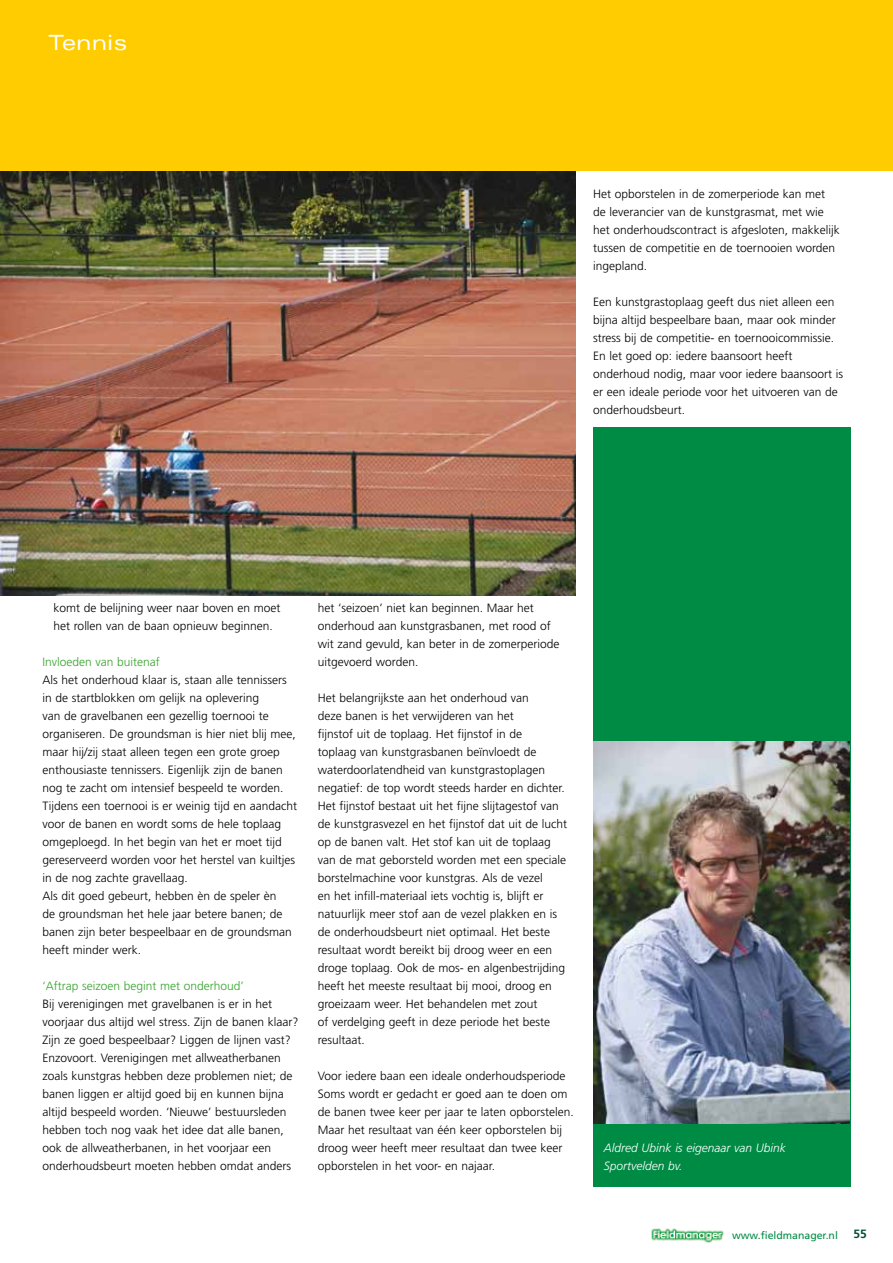
<style>
.page{position:relative;width:893px;height:1263px;background:#fff}
.page>*{position:absolute;margin:0;border:0;box-sizing:border-box;transform-origin:0 0}
.t1{font:expanded 21px "Univers";color:#fff}
.t2{font:300 12px/18px "Frutiger";color:#000}
.t3{font:300 12px "Frutiger";color:#35a32c}
.t4{font:italic 300 12px/18px "Frutiger";color:#fff}
.t5{font:700 12px "Frutiger";color:#00523c}
.t6{font:10.5px "Frutiger";color:#008b45}
</style>
<div class="page">
<img style="left:651px;top:1228px;width:73px;height:15px">
<img style="left:0;top:170px;width:575px;height:425px">
<div style="left:0;top:0;width:893px;height:170px;background:#fecc00"></div>
<div style="left:593px;top:427px;width:257px;height:759px;background:#008b45"></div>
<img style="left:593px;top:741px;width:256px;height:383px">
<h1 class="t1" style="left:49px;top:30px;width:80px">Tennis</h1>
<p class="t2" style="left:593px;top:185px;width:248px">Het opborstelen in de zomerperiode kan met de leverancier van de kunstgrasmat, met wie het onderhoudscontract is afgesloten, makkelijk tussen de competitie en de toernooien worden ingepland.</p>
<p class="t2" style="left:593px;top:293px;width:251px">Een kunstgrastoplaag geeft dus niet alleen een bijna altijd bespeelbare baan, maar ook minder stress bij de competitie- en toernooicommissie.<br>En let goed op: iedere baansoort heeft onderhoud nodig, maar voor iedere baansoort is er een ideale periode voor het uitvoeren van de onderhoudsbeurt.</p>
<p class="t2" style="left:54px;top:599px;width:229px">komt de belijning weer naar boven en moet het rollen van de baan opnieuw beginnen.</p>
<p class="t3" style="left:43px;top:655px;width:119px">Invloeden van buitenaf</p>
<p class="t2" style="left:43px;top:671px;width:256px">Als het onderhoud klaar is, staan alle tennissers in de startblokken om gelijk na oplevering<br>van de gravelbanen een gezellig toernooi te organiseren. De groundsman is hier niet blij mee, maar hij/zij staat alleen tegen een grote groep enthousiaste tennissers. Eigenlijk zijn de banen nog te zacht om intensief bespeeld te worden.<br>Tijdens een toernooi is er weinig tijd en aandacht voor de banen en wordt soms de hele toplaag omgeploegd. In het begin van het er moet tijd gereserveerd worden voor het herstel van kuiltjes in de nog zachte gravellaag.<br>Als dit goed gebeurt, hebben èn de speler èn<br>de groundsman het hele jaar betere banen; de banen zijn beter bespeelbaar en de groundsman heeft minder werk.</p>
<p class="t3" style="left:43px;top:979px;width:203px">‘Aftrap seizoen begint met onderhoud’</p>
<p class="t2" style="left:43px;top:995px;width:257px">Bij verenigingen met gravelbanen is er in het voorjaar dus altijd wel stress. Zijn de banen klaar?<br>Zijn ze goed bespeelbaar? Liggen de lijnen vast?<br>Enzovoort. Verenigingen met allweatherbanen zoals kunstgras hebben deze problemen niet; de banen liggen er altijd goed bij en kunnen bijna altijd bespeeld worden. ‘Nieuwe’ bestuursleden hebben toch nog vaak het idee dat alle banen, ook de allweatherbanen, in het voorjaar een onderhoudsbeurt moeten hebben omdat anders</p>
<p class="t2" style="left:318px;top:599px;width:243px">het ‘seizoen’ niet kan beginnen. Maar het onderhoud aan kunstgrasbanen, met rood of wit zand gevuld, kan beter in de zomerperiode uitgevoerd worden.</p>
<p class="t2" style="left:318px;top:689px;width:251px">Het belangrijkste aan het onderhoud van<br>deze banen is het verwijderen van het<br>fijnstof uit de toplaag. Het fijnstof in de<br>toplaag van kunstgrasbanen beïnvloedt de waterdoorlatendheid van kunstgrastoplagen negatief: de top wordt steeds harder en dichter.<br>Het fijnstof bestaat uit het fijne slijtagestof van de kunstgrasvezel en het fijnstof dat uit de lucht op de banen valt. Het stof kan uit de toplaag van de mat geborsteld worden met een speciale borstelmachine voor kunstgras. Als de vezel<br>en het infill-materiaal iets vochtig is, blijft er natuurlijk meer stof aan de vezel plakken en is de onderhoudsbeurt niet optimaal. Het beste resultaat wordt bereikt bij droog weer en een droge toplaag. Ook de mos- en algenbestrijding heeft het meeste resultaat bij mooi, droog en groeizaam weer. Het behandelen met zout<br>of verdelging geeft in deze periode het beste resultaat.</p>
<p class="t2" style="left:318px;top:1067px;width:258px">Voor iedere baan een ideale onderhoudsperiode Soms wordt er gedacht er goed aan te doen om de banen twee keer per jaar te laten opborstelen.<br>Maar het resultaat van één keer opborstelen bij droog weer heeft meer resultaat dan twee keer opborstelen in het voor- en najaar.</p>
<p class="t4" style="left:604px;top:1139px;width:183px">Aldred Ubink is eigenaar van Ubink<br>Sportvelden bv.</p>
<p class="t6" style="left:732px;top:1229px;width:107px">www.fieldmanager.nl</p>
<p class="t5" style="left:853px;top:1227px;width:15px">55</p>
</div>
